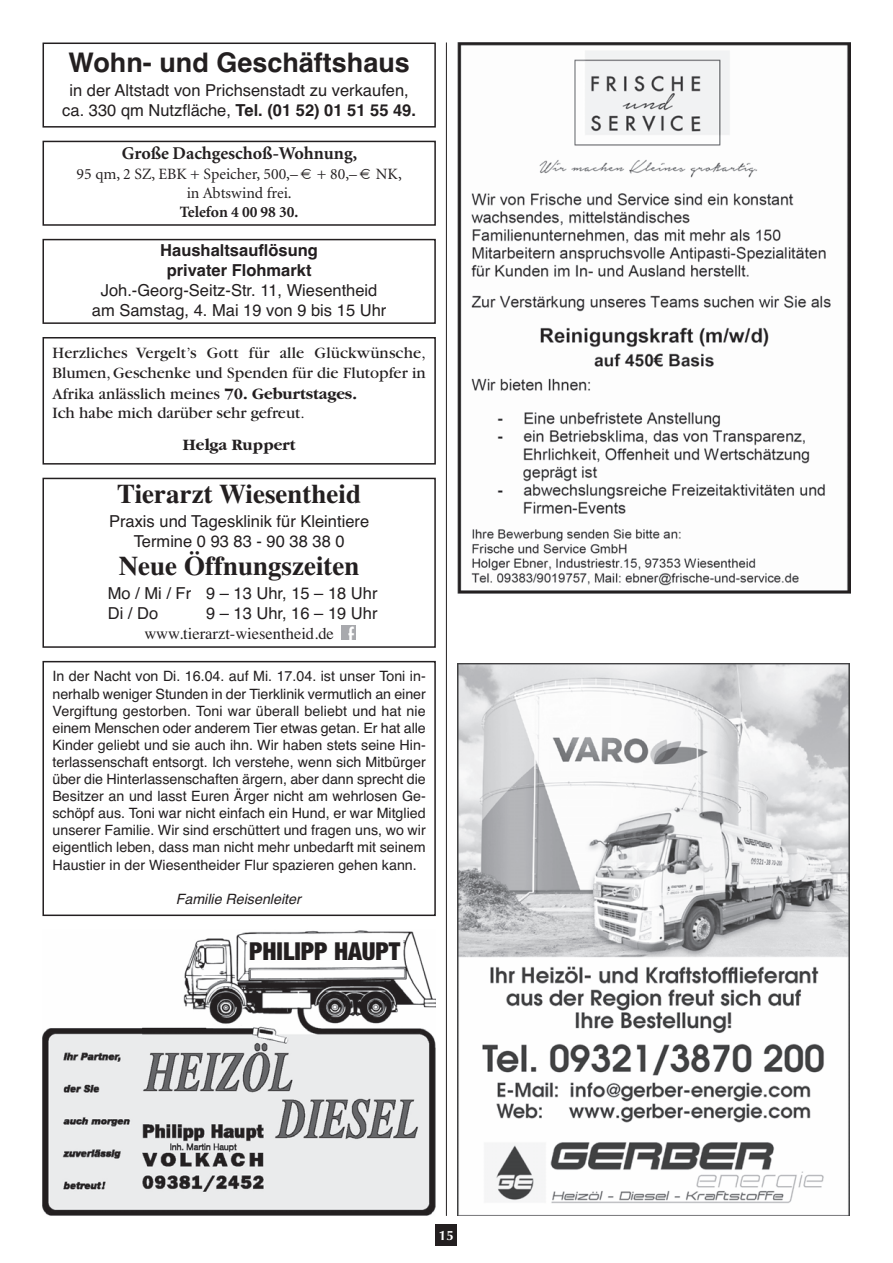
<style>
.page{position:relative;width:893px;height:1263px;background:#fff}
.page>*{position:absolute;margin:0;border:0;box-sizing:border-box;transform-origin:0 0}
.t1{font:700 27px "Times";color:#231f20}
.t2{font:700 27px "Helvetica";color:#231f20}
.t3{font:900 condensed 24.75px "Helvetica Neue";color:#231f20}
.t4{font:700 18px "Minion";color:#231f20}
.t5{font:16.5px/19.8px "Helvetica";color:#231f20;text-align:center}
.t6{font:16.5px/19.8px "Garamond";color:#231f20}
.t7{font:700 16.5px/19.8px "Helvetica";color:#231f20;text-align:center}
.t8{font:16.5px "Times";color:#231f20}
.t9{font:700 16.5px "Garamond";color:#231f20}
.t10{font:15.75px/18.9px "Minion";color:#231f20;text-align:center}
.t11{font:700 15.75px "Minion";color:#231f20}
.t12{font:14.25px/17.1px "Helvetica";color:#231f20;text-align:justify}
.t13{font:italic 14.25px "Helvetica";color:#231f20}
.t14{font:700 13.5px "Optima";color:#fff}
.s1{font-weight:700}
.s2{font-family:"Futura";font-weight:800;font-size:18px;color:#fff}
</style>
<div class="page">
<div style="left:436px;top:1225px;width:21px;height:21px;background:#231f20"></div>
<hr style="left:446px;top:42px;width:1px;height:1174px;background:#231f20">
<img style="left:43px;top:930px;width:393px;height:286px">
<img style="left:457px;top:43px;width:393px;height:551px">
<img style="left:457px;top:663px;width:392px;height:553px">
<div style="left:43px;top:43px;width:393px;height:85px;border:2px solid #231f20"></div>
<div style="left:42px;top:478px;width:394px;height:170px;border:2px solid #231f20"></div>
<div style="left:342px;top:625px;width:14px;height:15px;background:#a8a9ad"></div>
<div style="left:42px;top:239px;width:394px;height:85px;border:2px solid #231f20"></div>
<div style="left:43px;top:337px;width:393px;height:128px;border:2px solid #231f20"></div>
<div style="left:42px;top:661px;width:394px;height:255px;border:2px solid #231f20"></div>
<div style="left:43px;top:141px;width:393px;height:85px;border:2px solid #231f20"></div>
<h1 class="t2" style="left:68px;top:46px;width:343px">Wohn- und Geschäftshaus</h1>
<p class="t5" style="left:62px;top:81px;width:355px">in der Altstadt von Prichsenstadt zu verkaufen, ca. 330 qm Nutzfläche, <span class="s1">Tel. (01 52) 01 51 55 49.</span></p>
<p class="t4" style="left:122px;top:146px;width:237px">Große Dachgeschoß-Wohnung,</p>
<p class="t10" style="left:77px;top:166px;width:327px">95 qm, 2 SZ, EBK + Speicher, 500,– + 80,– NK, in Abtswind frei.</p>
<p class="t11" style="left:180px;top:205px;width:120px">Telefon 4 00 98 30.</p>
<p class="t7" style="left:160px;top:241px;width:159px">Haushaltsauflösung privater Flohmarkt</p>
<p class="t5" style="left:92px;top:280px;width:296px">Joh.-Georg-Seitz-Str. 11, Wiesentheid am Samstag, 4. Mai 19 von 9 bis 15 Uhr</p>
<p class="t6" style="left:53px;top:345px;width:375px">Herzliches Vergelt’s Gott für alle Glückwünsche, Blumen, Geschenke und Spenden für die Flutopfer in Afrika anlässlich meines <span class="s1">70. Geburtstages.<br></span>Ich habe mich darüber sehr gefreut.</p>
<p class="t9" style="left:183px;top:435px;width:114px">Helga Ruppert</p>
<h1 class="t1" style="left:117px;top:478px;width:245px">Tierarzt Wiesentheid</h1>
<p class="t5" style="left:109px;top:512px;width:262px">Praxis und Tagesklinik für Kleintiere<br>Termine 0 93 83 - 90 38 38 0</p>
<h1 class="t1" style="left:119px;top:550px;width:242px">Neue Öffnungszeiten</h1>
<p class="t5" style="left:108px;top:584px;width:271px;text-align:left">Mo / Mi / Fr 9 – 13 Uhr, 15 – 18 Uhr<br>Di / Do</p>
<p class="t5" style="left:206px;top:603px;width:173px">9 – 13 Uhr, 16 – 19 Uhr</p>
<p class="t8" style="left:144px;top:623px;width:211px">www.tierarzt-wiesentheid.de <span class="s2">f</span></p>
<p class="t12" style="left:52px;top:668px;width:375px">In der Nacht von Di. 16.04. auf Mi. 17.04. ist unser Toni in&shy;nerhalb weniger Stunden in der Tierklinik vermutlich an einer Vergiftung gestorben. Toni war überall beliebt und hat nie einem Menschen oder anderem Tier etwas getan. Er hat alle Kinder geliebt und sie auch ihn. Wir haben stets seine Hin&shy;terlassenschaft entsorgt. Ich verstehe, wenn sich Mitbürger über die Hinterlassenschaften ärgern, aber dann sprecht die Besitzer an und lasst Euren Ärger nicht am wehrlosen Ge&shy;schöpf aus. Toni war nicht einfach ein Hund, er war Mitglied unserer Familie. Wir sind erschüttert und fragen uns, wo wir eigentlich leben, dass man nicht mehr unbedarft mit seinem Haustier in der Wiesentheider Flur spazieren gehen kann.</p>
<p class="t13" style="left:176px;top:890px;width:127px">Familie Reisenleiter</p>
<h2 class="t3" style="left:249px;top:931px;width:153px">PHILIPP HAUPT</h2>
<p class="t14" style="left:439px;top:1227px;width:17px">15</p>
</div>
